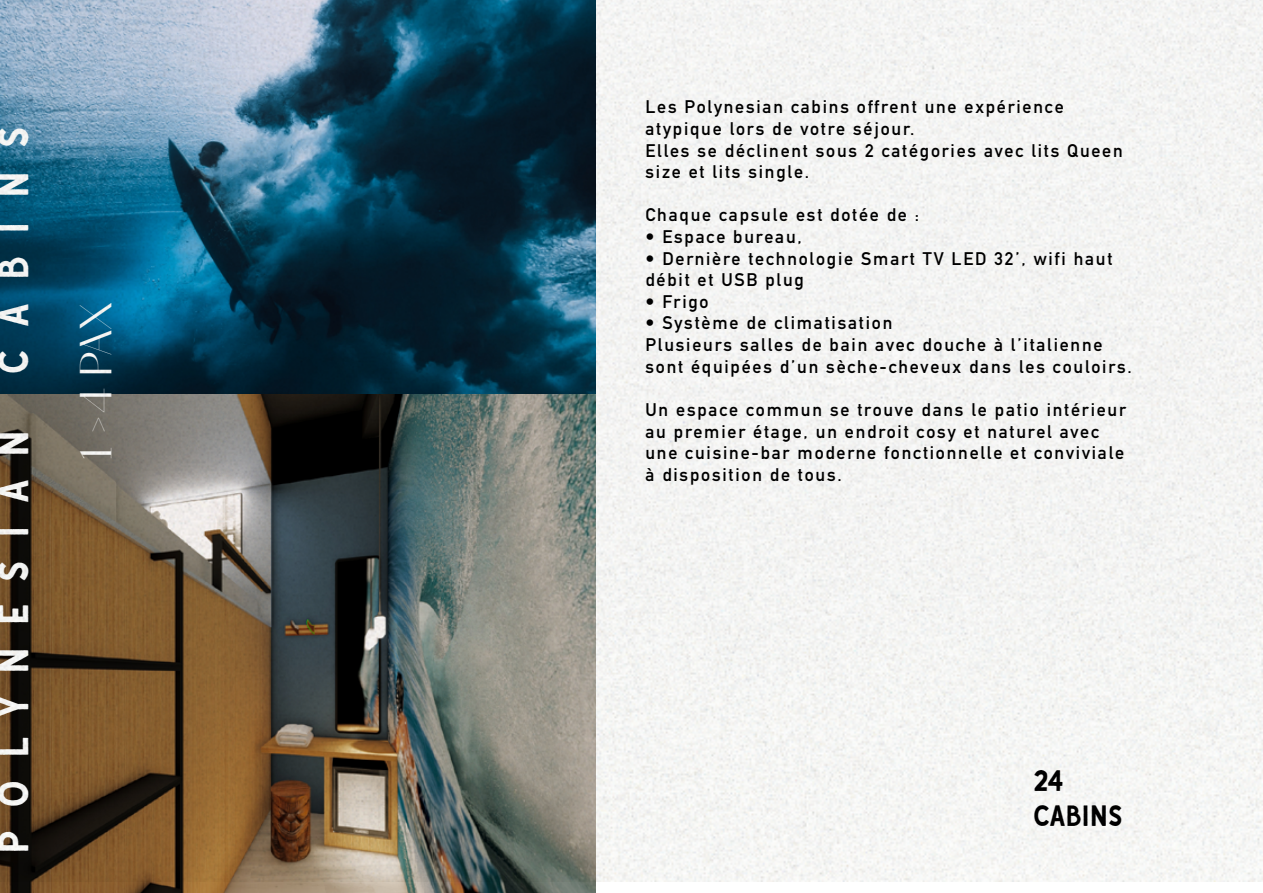
<style>
.page{position:relative;width:1263px;height:893px;background:#fff}
.page>*{position:absolute;margin:0;border:0;box-sizing:border-box;transform-origin:0 0}
.t1{font:45px "Miracle";color:#fff}
.t2{font:42px "Gutenberg Clean";letter-spacing:.545em;color:#fff}
.t3{font:28.5px/34.2px "Gutenberg Clean";color:#000}
.t4{font:700 18px/21.6px "DIN Alternate";letter-spacing:.1em;color:#000}
</style>
<div class="page">
<img style="left:0;top:881px;width:595px;height:12px">
<img style="left:0;top:0;width:1263px;height:881px">
<h2 class="t2" style="left:-10px;top:374px;width:248px;rotate:-90deg">CABINS</h2>
<h2 class="t2" style="left:-10px;top:854px;width:426px;rotate:-90deg">POLYNESIAN</h2>
<h1 class="t1" style="left:69px;top:460px;width:160px;rotate:-90deg">1 &gt;4 PAX</h1>
<p class="t4" style="left:645px;top:95px;width:479px">Les Polynesian cabins offrent une expérience atypique lors de votre séjour.<br>Elles se déclinent sous 2 catégories avec lits Queen size et lits single.</p>
<p class="t4" style="left:645px;top:203px;width:275px">Chaque capsule est dotée de :</p>
<p class="t4" style="left:645px;top:225px;width:158px">• Espace bureau,</p>
<p class="t4" style="left:645px;top:246px;width:468px">• Dernière technologie Smart TV LED 32’, wifi haut débit et USB plug</p>
<p class="t4" style="left:645px;top:290px;width:65px">• Frigo</p>
<p class="t4" style="left:645px;top:311px;width:488px">• Système de climatisation<br>Plusieurs salles de bain avec douche à l’italienne sont équipées d’un sèche-cheveux dans les couloirs.</p>
<p class="t4" style="left:645px;top:398px;width:482px">Un espace commun se trouve dans le patio intérieur au premier étage, un endroit cosy et naturel avec une cuisine-bar moderne fonctionnelle et conviviale à disposition de tous.</p>
<h3 class="t3" style="left:1033px;top:765px;width:90px">24<br>CABINS</h3>
</div>
